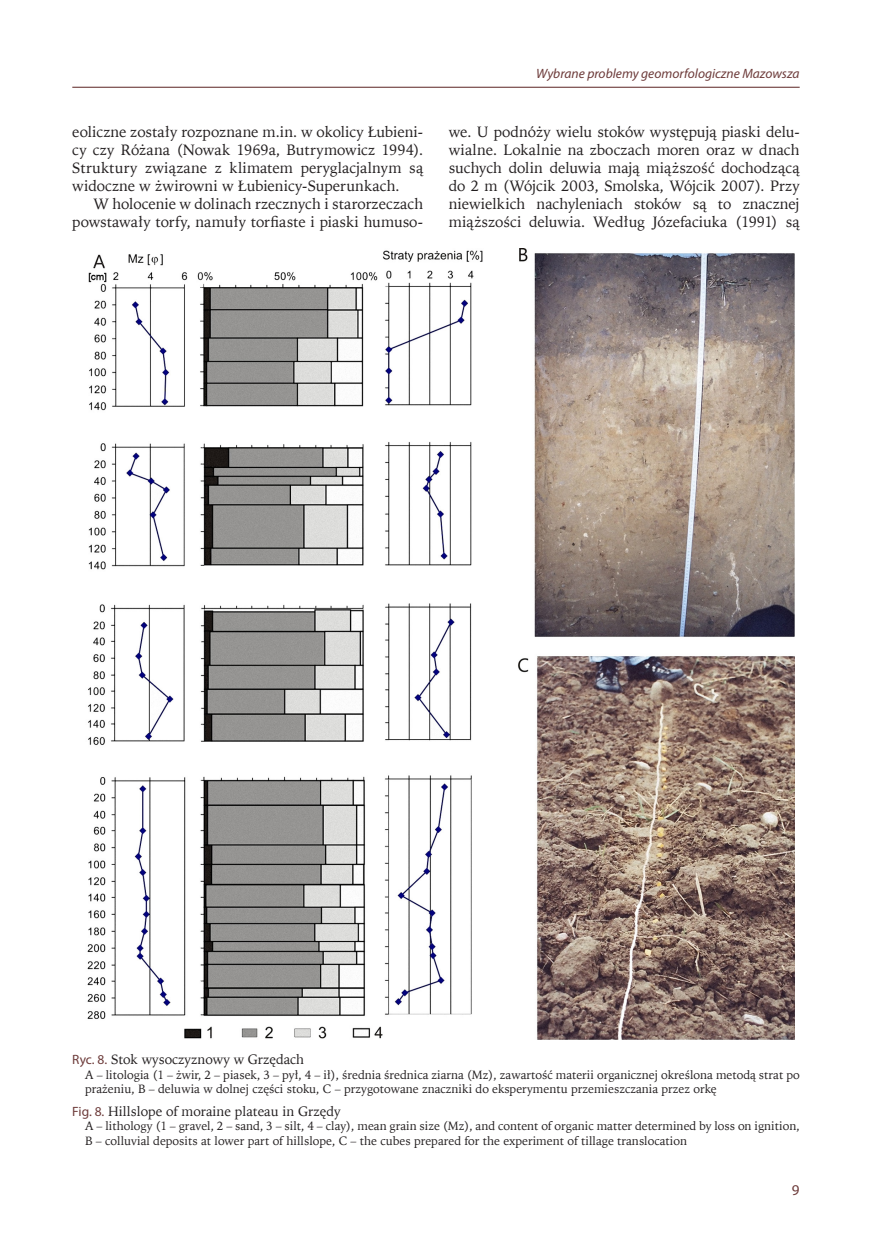
<style>
.page{position:relative;width:872px;height:1245px;background:#fff}
.page>*{position:absolute;margin:0;border:0;box-sizing:border-box;transform-origin:0 0}
.t1{font:15px/18px "Iowan Old St EU";color:#231f20;text-align:justify}
.t2{font:15px "Myriad Pro";color:#6d3b3a}
.Tytuł_tabeli_ryciny{font:13.5px "Iowan Old St EU";color:#231f20}
.t3{font:italic 13.5px "Myriad Pro";color:#6d3b3a}
.Objaśnienia{font:12px/14.4px "Iowan Old St EU";color:#231f20}
.s1{font-family:"Myriad Pro";color:#6d3b3a}
</style>
<div class="page">
<hr style="left:72px;top:87px;width:727px;height:1px;background:#6d3b3a">
<img style="left:87px;top:248px;width:707px;height:792px">
<p class="t1" style="left:72px;top:123px;width:352px">eoliczne zostały rozpoznane m.in. w okolicy Łubieni&shy;cy czy Różana (Nowak 1969a, Butrymowicz 1994).<br>Struktury związane z klimatem peryglacjalnym są widoczne w żwirowni w Łubienicy-Superunkach.</p>
<p class="t1" style="left:72px;top:195px;width:352px;text-align:right">W holocenie w dolinach rzecznych i starorzeczach powstawały torfy, namuły torfiaste i piaski humuso-</p>
<p class="t3" style="left:536px;top:65px;width:265px">Wybrane problemy geomorfologiczne Mazowsza</p>
<p class="t1" style="left:449px;top:123px;width:352px">we. U podnóży wielu stoków występują piaski delu&shy;wialne. Lokalnie na zboczach moren oraz w dnach suchych dolin deluwia mają miąższość dochodzącą do 2 m (Wójcik 2003, Smolska, Wójcik 2007). Przy niewielkich nachyleniach stoków są to znacznej miąższości deluwia. Według Józefaciuka (1991) są</p>
<p class="Tytuł_tabeli_ryciny" style="left:72px;top:1051px;width:233px"><span class="s1">Ryc. 8.</span> Stok wysoczyznowy w Grzędach</p>
<p class="Objaśnienia" style="left:85px;top:1068px;width:716px">A – litologia (1 – żwir, 2 – piasek, 3 – pył, 4 – ił), średnia średnica ziarna (Mz), zawartość materii organicznej określona metodą strat po prażeniu, B – deluwia w dolnej części stoku, C – przygotowane znaczniki do eksperymentu przemieszczania przez orkę</p>
<p class="Tytuł_tabeli_ryciny" style="left:72px;top:1103px;width:270px"><span class="s1">Fig. 8.</span> Hillslope of moraine plateau in Grzędy</p>
<p class="Objaśnienia" style="left:85px;top:1119px;width:716px">A – lithology (1 – gravel, 2 – sand, 3 – silt, 4 – clay), mean grain size (Mz), and content of organic matter determined by loss on ignition,<br>B – colluvial deposits at lower part of hillslope, C – the cubes prepared for the experiment of tillage translocation</p>
<p class="t2" style="left:792px;top:1181px;width:9px">9</p>
</div>
